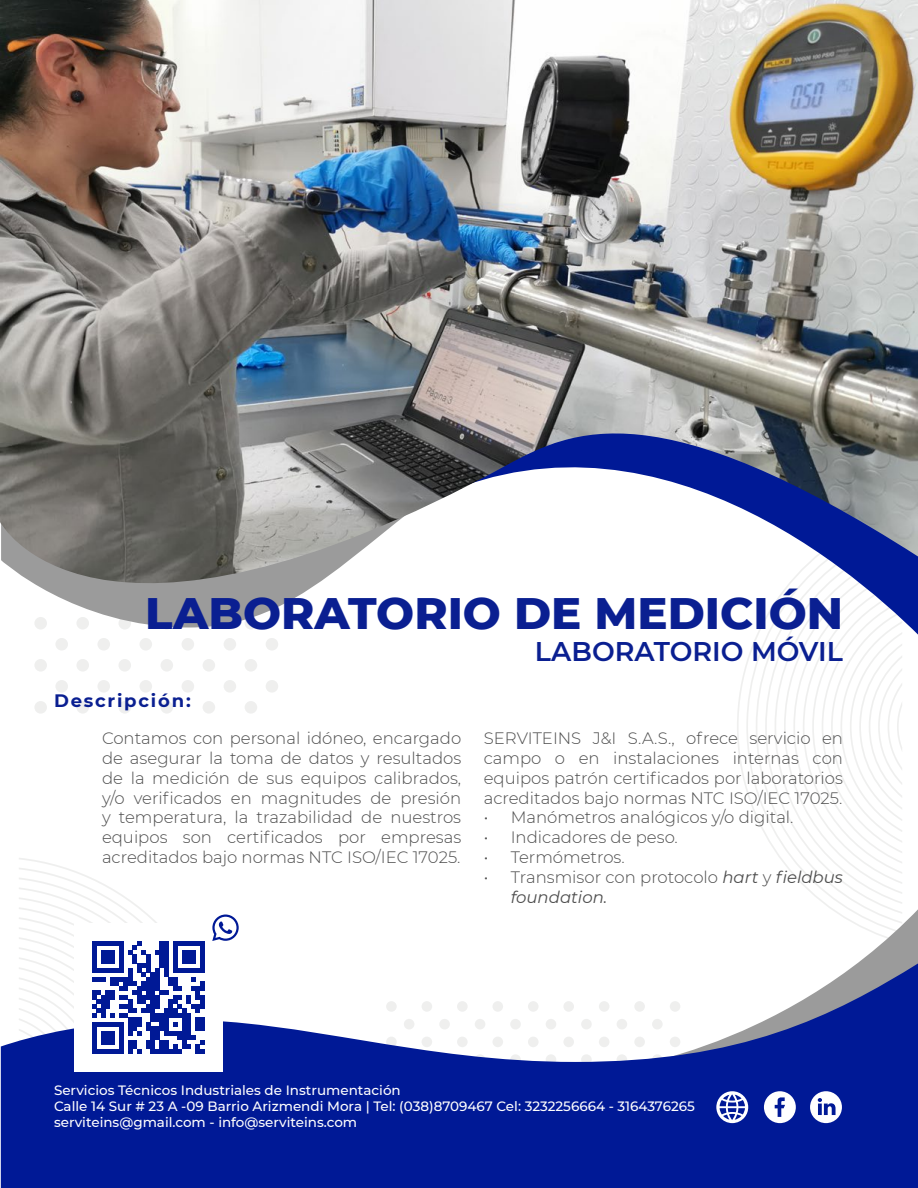
<style>
.page{position:relative;width:918px;height:1188px;background:#fff}
.page>*{position:absolute;margin:0;border:0;box-sizing:border-box;transform-origin:0 0}
.t1{font:800 45px "Montserrat";color:#0a1f91}
.t2{font:600 27px "Montserrat";color:#0a1f91}
.t3{font:700 18px "Montserrat";letter-spacing:.1em;color:#0a1f91}
.Párrafo_1{font:300 16.5px/19.8px "Montserrat";color:#4d4d4d;text-align:justify}
.t4{font:500 13.5px/16.2px "Montserrat";color:#fff}
.s1{font-weight:400;font-style:italic}
</style>
<div class="page">
<svg style="left:737px;top:636px;width:165px;height:271px"></svg>
<svg style="left:266px;top:680px;width:12px;height:12px"></svg>
<svg style="left:266px;top:638px;width:12px;height:12px"></svg>
<div style="left:224px;top:638px;width:12px;height:13px;background:#efefee;border-radius:50%"></div>
<div style="left:203px;top:659px;width:12px;height:13px;background:#efefee;border-radius:50%"></div>
<div style="left:245px;top:659px;width:12px;height:13px;background:#efefee;border-radius:50%"></div>
<div style="left:203px;top:617px;width:12px;height:13px;background:#efefef;border-radius:50%"></div>
<div style="left:245px;top:617px;width:12px;height:13px;background:#efefef;border-radius:50%"></div>
<svg style="left:182px;top:680px;width:12px;height:12px"></svg>
<div style="left:203px;top:701px;width:12px;height:13px;background:#efefee;border-radius:50%"></div>
<div style="left:245px;top:701px;width:12px;height:13px;background:#efefee;border-radius:50%"></div>
<div style="left:224px;top:680px;width:12px;height:13px;background:#efefee;border-radius:50%"></div>
<svg style="left:182px;top:638px;width:12px;height:12px"></svg>
<div style="left:140px;top:638px;width:12px;height:13px;background:#efefee;border-radius:50%"></div>
<div style="left:118px;top:659px;width:13px;height:13px;background:#efefee;border-radius:50%"></div>
<div style="left:161px;top:659px;width:12px;height:13px;background:#efefee;border-radius:50%"></div>
<div style="left:161px;top:617px;width:12px;height:13px;background:#efefef;border-radius:50%"></div>
<svg style="left:98px;top:680px;width:12px;height:12px"></svg>
<div style="left:118px;top:701px;width:13px;height:13px;background:#efefee;border-radius:50%"></div>
<div style="left:161px;top:701px;width:12px;height:13px;background:#efefee;border-radius:50%"></div>
<div style="left:140px;top:680px;width:12px;height:13px;background:#efefee;border-radius:50%"></div>
<svg style="left:98px;top:638px;width:12px;height:12px"></svg>
<div style="left:55px;top:638px;width:13px;height:13px;background:#efefee;border-radius:50%"></div>
<div style="left:34px;top:659px;width:13px;height:13px;background:#efefee;border-radius:50%"></div>
<div style="left:76px;top:659px;width:13px;height:13px;background:#efefee;border-radius:50%"></div>
<div style="left:34px;top:701px;width:13px;height:13px;background:#efefee;border-radius:50%"></div>
<div style="left:76px;top:701px;width:13px;height:13px;background:#efefee;border-radius:50%"></div>
<div style="left:55px;top:680px;width:13px;height:13px;background:#efefee;border-radius:50%"></div>
<svg style="left:35px;top:585px;width:280px;height:43px;fill:#9b9b9b"></svg>
<svg style="left:756px;top:585px;width:162px;height:51px"></svg>
<svg style="left:829px;top:907px;width:89px;height:55px"></svg>
<svg style="left:1px;top:962px;width:917px;height:226px;fill:#001996"></svg>
<svg style="left:764px;top:1091px;width:32px;height:32px"></svg>
<svg style="left:716px;top:1091px;width:32px;height:32px"></svg>
<svg style="left:19px;top:868px;width:220px;height:217px"></svg>
<div style="left:810px;top:1091px;width:32px;height:32px;background:#fff;border-radius:50%"></div>
<svg style="left:818px;top:1098px;width:18px;height:17px"></svg>
<img style="left:0;top:0;width:918px;height:585px">
<svg style="left:463px;top:513px;width:51px;height:51px"></svg>
<svg style="left:520px;top:527px;width:95px;height:24px"></svg>
<div style="left:619px;top:527px;width:7px;height:24px;background:#fff"></div>
<svg style="left:630px;top:527px;width:44px;height:24px"></svg>
<div style="left:678px;top:527px;width:8px;height:24px;background:#fff"></div>
<svg style="left:691px;top:527px;width:47px;height:24px"></svg>
<p class="t1" style="left:145px;top:580px;width:699px">LABORATORIO DE MEDICIÓN</p>
<p class="t2" style="left:535px;top:632px;width:310px">LABORATORIO MÓVIL</p>
<p class="t3" style="left:54px;top:688px;width:138px">Descripción:</p>
<p class="Párrafo_1" style="left:102px;top:728px;width:361px">Contamos con personal idóneo, encargado de asegurar la toma de datos y resultados de la medición de sus equipos calibrados, y/o verificados en magnitudes de presión y temperatura, la trazabilidad de nuestros equipos son certificados por empresas acreditados bajo normas NTC ISO/IEC 17025.</p>
<p class="Párrafo_1" style="left:484px;top:728px;width:361px">SERVITEINS J&amp;I S.A.S., ofrece servicio en campo o en instalaciones internas con equipos patrón certificados por laboratorios acreditados bajo normas NTC ISO/IEC 17025.</p>
<p class="Párrafo_1" style="left:484px;top:807px;width:311px">• Manómetros analógicos y/o digital.</p>
<p class="Párrafo_1" style="left:484px;top:827px;width:196px">• Indicadores de peso.</p>
<p class="Párrafo_1" style="left:484px;top:847px;width:143px">• Termómetros.</p>
<p class="Párrafo_1" style="left:511px;top:867px;width:334px;text-indent:-27px">• Transmisor con protocolo <span class="s1">hart</span> y <span class="s1">fieldbus foundation.</span></p>
<p class="t4" style="left:54px;top:1081px;width:642px">Servicios Técnicos Industriales de Instrumentación<br>Calle 14 Sur # 23 A -09 Barrio Arizmendi Mora | Tel: (038)8709467 Cel: 3232256664 - 3164376265 serviteins@gmail.com - info@serviteins.com</p>
</div>
